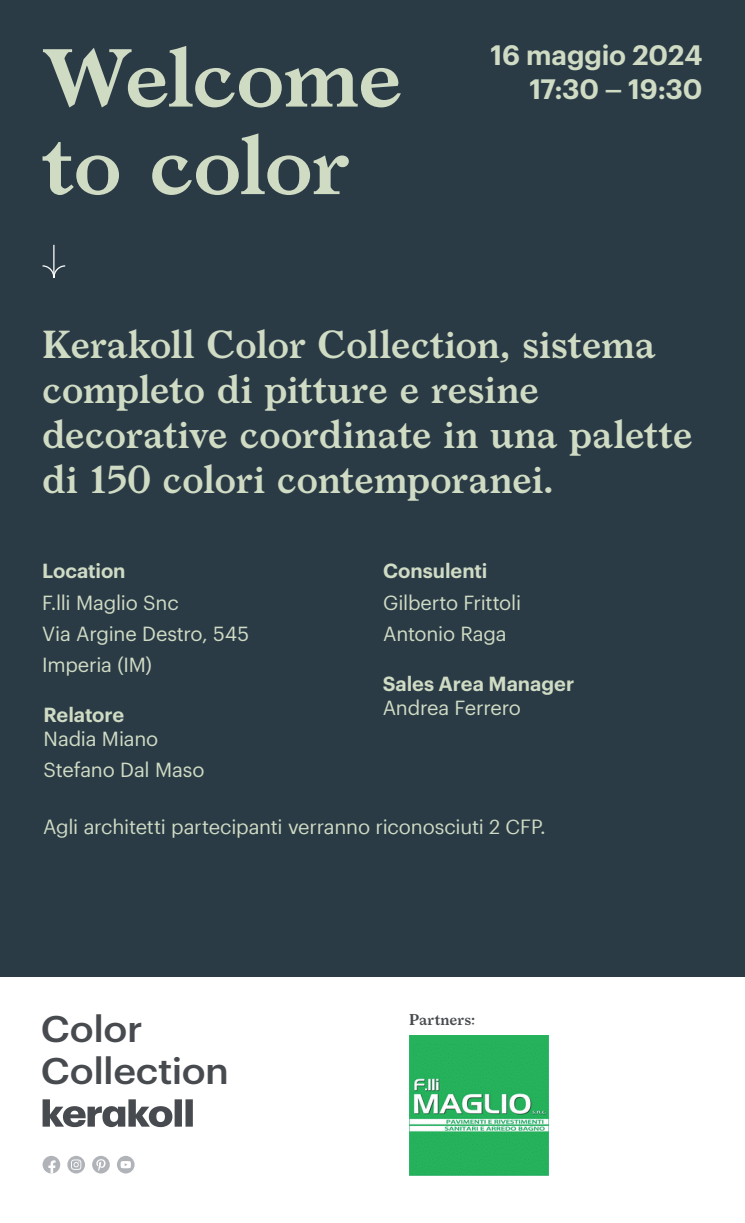
<style>
.page{position:relative;width:745px;height:1223px;background:#fff}
.page>*{position:absolute;margin:0;border:0;box-sizing:border-box;transform-origin:0 0}
.t1{font:600 78.75px/87.5px "Larish Neue";letter-spacing:-.02em;color:#d0dbc4;scale:1.08 1}
.t2{font:600 37.5px/45px "Larish Neue";letter-spacing:-.005em;color:#d0dbc4}
.t3{font:500 36.25px/41.9px "Graphik";letter-spacing:-.01em;color:#474a4e;scale:1.08 1}
.t4{font:600 27.5px/33.8px "Graphik";letter-spacing:-.005em;color:#d0dbc4;text-align:right}
.t5{font:20px/31.1px "Graphik";letter-spacing:-.01em;color:#d0dbc4}
.t6{font:20px "Graphik TT";letter-spacing:-.01em;color:#d0dbc4}
.t7{font:600 20px "Graphik";letter-spacing:-.005em;color:#d0dbc4}
.t8{font:600 15px "Larish Neue";letter-spacing:.005em;color:#474a4e}
.s1{font-family:"Larish Neue"}
</style>
<div class="page">
<div style="left:0;top:0;width:744px;height:977px;background:#2a3b46"></div>
<svg style="left:43px;top:1099px;width:150px;height:28px"></svg>
<hr style="left:53px;top:245px;width:1px;height:33px;background:#fff">
<svg style="left:42px;top:265px;width:24px;height:13px"></svg>
<div style="left:117px;top:1155px;width:17px;height:18px;background:#b0b3b8;border-radius:50%"></div>
<svg style="left:120px;top:1161px;width:11px;height:7px"></svg>
<svg style="left:67px;top:1155px;width:18px;height:18px"></svg>
<svg style="left:71px;top:1159px;width:10px;height:10px"></svg>
<svg style="left:43px;top:1155px;width:17px;height:18px"></svg>
<div style="left:92px;top:1155px;width:18px;height:18px;background:#b0b3b8;border-radius:50%"></div>
<svg style="left:96px;top:1159px;width:9px;height:12px"></svg>
<img style="left:409px;top:1035px;width:139px;height:140px">
<h1 class="t1" style="left:42px;top:28px;width:335px">Welcome to color</h1>
<p class="t4" style="left:490px;top:36px;width:213px">16 maggio 2024<br>17:30 <span class="s1">–</span> 19:30</p>
<p class="t2" style="left:42px;top:319px;width:651px">Kerakoll Color Collection, sistema completo di pitture e resine decorative coordinate in una palette di 150 colori contemporanei.</p>
<p class="t7" style="left:42px;top:556px;width:85px">Location</p>
<p class="t5" style="left:42px;top:585px;width:208px">F.lli Maglio Snc<br>Via Argine Destro, 545<br>Imperia (IM)</p>
<p class="t7" style="left:43px;top:699px;width:82px">Relatore</p>
<p class="t5" style="left:43px;top:721px;width:162px">Nadia Miano<br>Stefano Dal Maso</p>
<p class="t7" style="left:383px;top:556px;width:106px">Consulenti</p>
<p class="t5" style="left:383px;top:585px;width:139px">Gilberto Frittoli<br>Antonio Raga</p>
<p class="t7" style="left:382px;top:668px;width:193px">Sales Area Manager</p>
<p class="t5" style="left:382px;top:690px;width:139px">Andrea Ferrero</p>
<p class="t6" style="left:43px;top:811px;width:504px">Agli architetti partecipanti verranno riconosciuti 2 CFP.</p>
<p class="t3" style="left:41px;top:1005px;width:176px">Color<br>Collection</p>
<p class="t8" style="left:409px;top:1007px;width:68px">Partners:</p>
</div>
